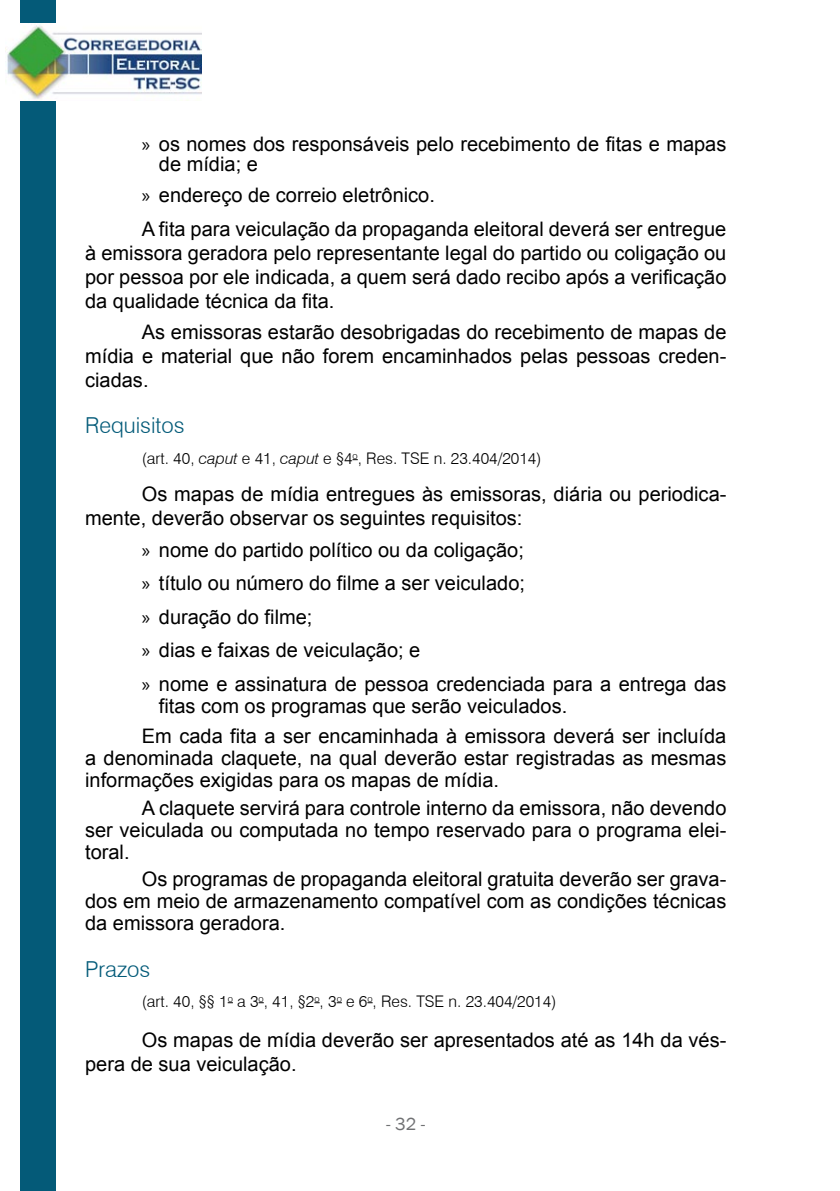
<style>
.page{position:relative;width:840px;height:1191px;background:#fff}
.page>*{position:absolute;margin:0;border:0;box-sizing:border-box;transform-origin:0 0}
.t1{font:300 22px "Swiss 721 BT";color:#045b79}
.t2{font:20px/24px "Arial";color:#000}
.t3{font:18px "Franklin Gothic";color:#707173}
.t4{font:300 16px "Swiss 721 BT";color:#000}
.s1{font-family:"Myriad Pro"}
.s2{font-style:italic}
</style>
<div class="page">
<div style="left:20px;top:0;width:35px;height:1191px;background:#045a78"></div>
<img style="left:6px;top:23px;width:195px;height:77px">
<p class="t2" style="left:159px;top:134px;width:568px;line-height:20px;text-indent:-17px"><span class="s1">»</span> os nomes dos responsáveis pelo recebimento de fitas e mapas de mídia; e</p>
<p class="t2" style="left:142px;top:178px;width:585px;line-height:34px"><span class="s1">»</span> endereço de correio eletrônico.<br>A fita para veiculação da propaganda eleitoral deverá ser entregue</p>
<p class="t2" style="left:85px;top:241px;width:642px;text-align:justify">à emissora geradora pelo representante legal do partido ou coligação ou por pessoa por ele indicada, a quem será dado recibo após a verificação da qualidade técnica da fita.</p>
<p class="t2" style="left:85px;top:320px;width:642px;text-align:justify;text-indent:57px">As emissoras estarão desobrigadas do recebimento de mapas de mídia e material que não forem encaminhados pelas pessoas creden&shy;ciadas.</p>
<p class="t1" style="left:85px;top:412px;width:101px">Requisitos</p>
<p class="t4" style="left:142px;top:448px;width:401px">(art. 40, <span class="s2">caput</span> e 41, <span class="s2">caput</span> e §4<sup>o</sup>, Res. TSE n. 23.404/2014)</p>
<p class="t2" style="left:85px;top:482px;width:642px;text-indent:57px">Os mapas de mídia entregues às emissoras, diária ou periodica&shy;mente, deverão observar os seguintes requisitos:</p>
<p class="t2" style="left:142px;top:533px;width:585px;line-height:33.4px"><span class="s1">»</span> nome do partido político ou da coligação;<br><span class="s1">»</span> título ou número do filme a ser veiculado;<br><span class="s1">»</span> duração do filme;<br><span class="s1">»</span> dias e faixas de veiculação; e<br><span class="s1">»</span> nome e assinatura de pessoa credenciada para a entrega das</p>
<p class="t2" style="left:142px;top:690px;width:585px;line-height:30.4px;text-indent:17px">fitas com os programas que serão veiculados.<br>Em cada fita a ser encaminhada à emissora deverá ser incluída</p>
<p class="t2" style="left:85px;top:747px;width:642px;line-height:22px">a denominada claquete, na qual deverão estar registradas as mesmas informações exigidas para os mapas de mídia.</p>
<p class="t2" style="left:85px;top:797px;width:642px;line-height:22px;text-align:justify;text-indent:57px">A claquete servirá para controle interno da emissora, não devendo ser veiculada ou computada no tempo reservado para o programa elei&shy;toral.</p>
<p class="t2" style="left:85px;top:868px;width:642px;line-height:22px;text-align:justify;text-indent:57px">Os programas de propaganda eleitoral gratuita deverão ser grava&shy;dos em meio de armazenamento compatível com as condições técnicas da emissora geradora.</p>
<p class="t1" style="left:85px;top:955px;width:67px">Prazos</p>
<p class="t4" style="left:142px;top:991px;width:416px">(art. 40, §§ 1<sup>o</sup> a 3<sup>o</sup>, 41, §2<sup>o</sup>, 3<sup>o</sup> e 6<sup>o</sup>, Res. TSE n. 23.404/2014)</p>
<p class="t2" style="left:85px;top:1028px;width:642px;text-indent:57px">Os mapas de mídia deverão ser apresentados até as 14h da vés&shy;pera de sua veiculação.</p>
<p class="t3" style="left:386px;top:1113px;width:41px">- 32 -</p>
</div>
